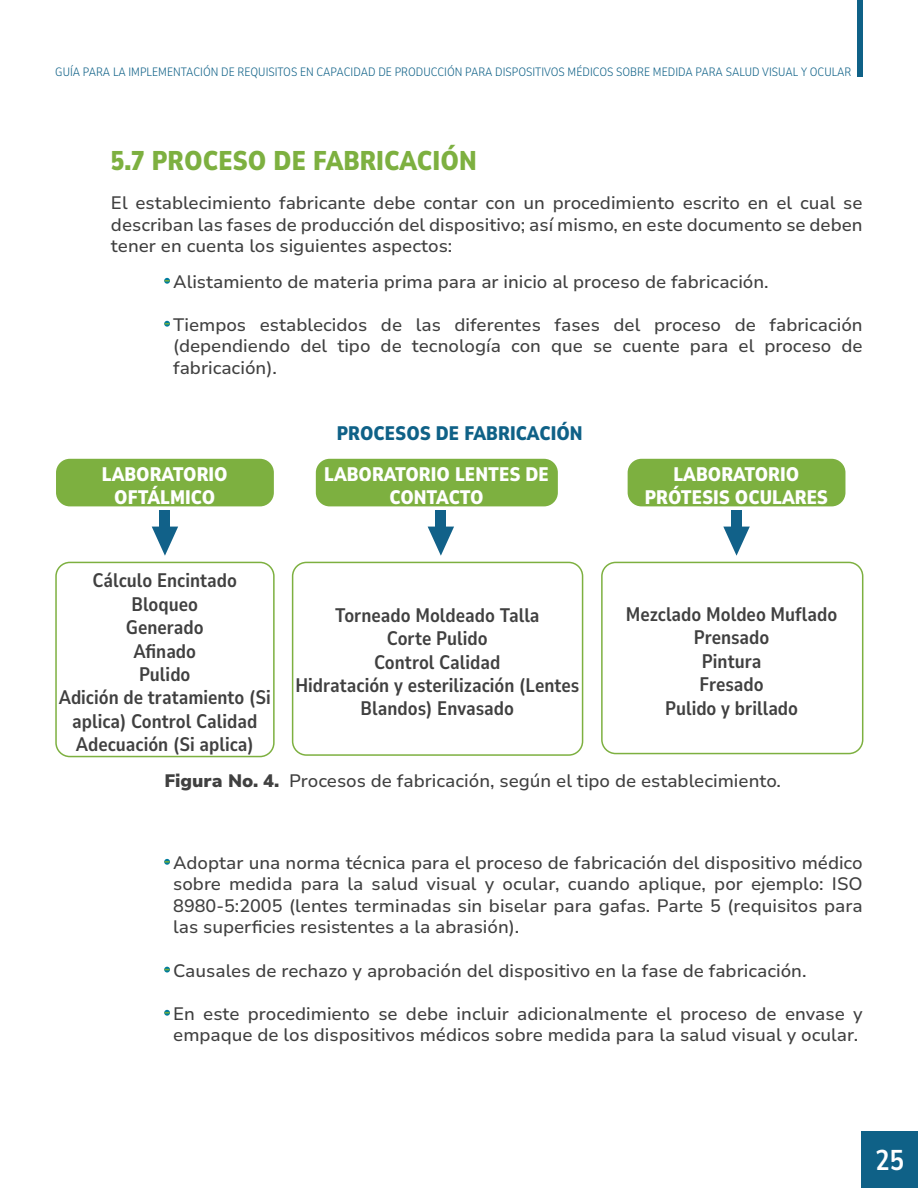
<style>
.page{position:relative;width:918px;height:1188px;background:#fff}
.page>*{position:absolute;margin:0;border:0;box-sizing:border-box;transform-origin:0 0}
.t1{font:700 28.5px "Nunito Sans 10 pt Condensed";color:#fff}
.t2{font:900 27px "Nunito Sans 10 pt Condensed";color:#7db040}
.t3{font:700 19.5px/23.4px "Nunito Sans 10 pt Condensed";color:#404040;text-align:center}
.t4{font:900 19.5px/23.4px "Nunito Sans 10 pt Condensed";color:#fff;text-align:center}
.t5{font:900 19.5px "Nunito Sans 10 pt Condensed";color:#0f6187}
.t6{font:500 18px/21.6px "Nunito Sans 10 pt";color:#404040;text-align:justify}
.t7{font:300 12px "Nunito Sans 10 pt Condensed";color:#0f6187}
.s1{font-weight:900}
</style>
<div class="page">
<div style="left:862px;top:1132px;width:56px;height:56px;background:#0f6187"></div>
<div style="left:857px;top:0;width:6px;height:77px;background:#0f6187"></div>
<div style="left:56px;top:459px;width:218px;height:47px;background:#7db040;border-radius:14px"></div>
<div style="left:55px;top:562px;width:220px;height:195px;border:2px solid #7db040;border-radius:14px"></div>
<div style="left:292px;top:562px;width:291px;height:194px;border:2px solid #7db040;border-radius:14px"></div>
<div style="left:601px;top:562px;width:262px;height:192px;border:2px solid #7db040;border-radius:14px"></div>
<div style="left:316px;top:459px;width:242px;height:47px;background:#7db040;border-radius:14px"></div>
<div style="left:628px;top:459px;width:217px;height:47px;background:#7db040;border-radius:14px"></div>
<svg style="left:152px;top:527px;width:26px;height:29px"></svg>
<svg style="left:428px;top:527px;width:26px;height:29px"></svg>
<svg style="left:723px;top:527px;width:27px;height:29px"></svg>
<div style="left:160px;top:510px;width:10px;height:22px;background:#116189"></div>
<div style="left:436px;top:510px;width:10px;height:22px;background:#116189"></div>
<div style="left:731px;top:510px;width:11px;height:22px;background:#116189"></div>
<svg style="left:164px;top:278px;width:6px;height:6px"></svg>
<svg style="left:164px;top:321px;width:6px;height:6px"></svg>
<svg style="left:164px;top:859px;width:6px;height:6px"></svg>
<svg style="left:164px;top:967px;width:6px;height:6px"></svg>
<svg style="left:164px;top:1010px;width:6px;height:6px"></svg>
<p class="t7" style="left:55px;top:63px;width:798px">GUÍA PARA LA IMPLEMENTACIÓN DE REQUISITOS EN CAPACIDAD DE PRODUCCIÓN PARA DISPOSITIVOS MÉDICOS SOBRE MEDIDA PARA SALUD VISUAL Y OCULAR</p>
<h2 class="t2" style="left:111px;top:141px;width:367px">5.7 PROCESO DE FABRICACIÓN</h2>
<p class="t6" style="left:111px;top:191px;width:753px">El establecimiento fabricante debe contar con un procedimiento escrito en el cual se describan las fases de producción del dispositivo; así mismo, en este documento se deben tener en cuenta los siguientes aspectos:</p>
<p class="t6" style="left:173px;top:270px;width:597px">Alistamiento de materia prima para ar inicio al proceso de fabricación.</p>
<p class="t6" style="left:173px;top:313px;width:691px">Tiempos establecidos de las diferentes fases del proceso de fabricación (dependiendo del tipo de tecnología con que se cuente para el proceso de fabricación).</p>
<p class="t4" style="left:102px;top:462px;width:127px">LABORATORIO<br>OFTÁLMICO</p>
<p class="t5" style="left:337px;top:419px;width:247px">PROCESOS DE FABRICACIÓN</p>
<p class="t4" style="left:324px;top:462px;width:226px">LABORATORIO LENTES DE<br>CONTACTO</p>
<p class="t4" style="left:645px;top:462px;width:185px">LABORATORIO<br>PRÓTESIS OCULARES</p>
<p class="t3" style="left:59px;top:568px;width:214px">Cálculo Encintado<br>Bloqueo<br>Generado<br>Afinado<br>Pulido<br>Adición de tratamiento (Si aplica) Control Calidad<br>Adecuación (Si aplica)</p>
<p class="t3" style="left:295px;top:603px;width:285px">Torneado Moldeado Talla<br>Corte Pulido<br>Control Calidad<br>Hidratación y esterilización (Lentes<br>Blandos) Envasado</p>
<p class="t3" style="left:626px;top:602px;width:213px">Mezclado Moldeo Muflado<br>Prensado<br>Pintura<br>Fresado<br>Pulido y brillado</p>
<p class="t6" style="left:164px;top:769px;width:618px"><span class="s1">Figura No. 4.</span> Procesos de fabricación, según el tipo de establecimiento.</p>
<p class="t6" style="left:173px;top:851px;width:691px">Adoptar una norma técnica para el proceso de fabricación del dispositivo médico sobre medida para la salud visual y ocular, cuando aplique, por ejemplo: ISO 8980-5:2005 (lentes terminadas sin biselar para gafas. Parte 5 (requisitos para las superficies resistentes a la abrasión).</p>
<p class="t6" style="left:173px;top:959px;width:635px">Causales de rechazo y aprobación del dispositivo en la fase de fabricación.</p>
<p class="t6" style="left:173px;top:1002px;width:691px">En este procedimiento se debe incluir adicionalmente el proceso de envase y empaque de los dispositivos médicos sobre medida para la salud visual y ocular.</p>
<h1 class="t1" style="left:876px;top:1139px;width:30px">25</h1>
</div>
